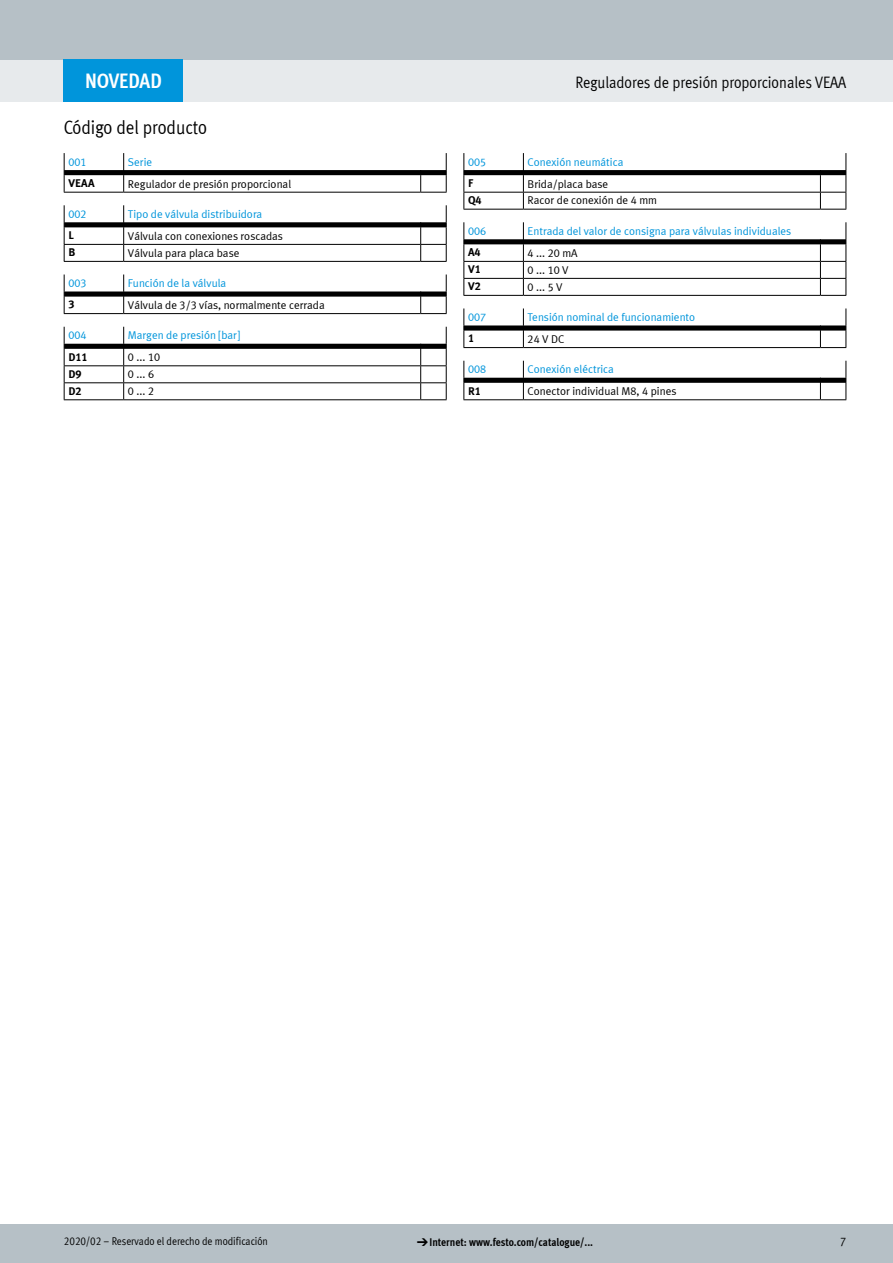
<style>
.page{position:relative;width:893px;height:1263px;background:#fff}
.page>*{position:absolute;margin:0;border:0;box-sizing:border-box;transform-origin:0 0}
.FES_box_title{font:700 21px "Meta Cond LF";color:#fff}
.FES_title_section{font:19.5px "Meta Cond LF";color:#000}
.FES_title_family{font:16.5px "Meta Cond LF";color:#000}
.t1{font:12.75px "Meta Cond LF";color:#000}
.t2{font:11.25px "Meta Plus LF";color:#000}
.t3{font:11.25px "Meta Plus LF";color:#0095db}
.t4{font:11.25px "Meta Cond LF";color:#000}
.t5{font:700 11.25px "Meta Cond LF";color:#000}
.t6{font:700 11.25px "Meta Plus LF";color:#000}
.s1{font-family:"Meto Pict 182";font-weight:400}
</style>
<div class="page">
<div style="left:0;top:1225px;width:893px;height:38px;background:#b6c0c6"></div>
<div style="left:0;top:60px;width:893px;height:42px;background:#e7eaec"></div>
<div style="left:0;top:0;width:893px;height:60px;background:#b6c0c6"></div>
<div style="left:64px;top:60px;width:119px;height:42px;background:#0095db"></div>
<svg style="left:64px;top:153px;width:383px;height:40px"></svg>
<svg style="left:64px;top:205px;width:383px;height:57px"></svg>
<svg style="left:64px;top:274px;width:383px;height:40px"></svg>
<svg style="left:64px;top:327px;width:383px;height:73px"></svg>
<svg style="left:463px;top:153px;width:384px;height:57px"></svg>
<svg style="left:463px;top:222px;width:384px;height:74px"></svg>
<svg style="left:463px;top:308px;width:384px;height:40px"></svg>
<svg style="left:463px;top:361px;width:384px;height:39px"></svg>
<p class="FES_box_title" style="left:85px;top:67px;width:78px">NOVEDAD</p>
<p class="FES_title_section" style="left:64px;top:116px;width:145px">Código del producto</p>
<p class="t3" style="left:68px;top:155px;width:20px">001</p>
<p class="t3" style="left:128px;top:155px;width:26px">Serie</p>
<p class="t6" style="left:68px;top:176px;width:28px">VEAA</p>
<p class="t2" style="left:128px;top:177px;width:165px">Regulador de presión proporcional</p>
<p class="t3" style="left:68px;top:207px;width:20px">002</p>
<p class="t3" style="left:128px;top:207px;width:136px">Tipo de válvula distribuidora</p>
<p class="t6" style="left:68px;top:228px;width:7px">L</p>
<p class="t2" style="left:128px;top:229px;width:157px">Válvula con conexiones roscadas</p>
<p class="t6" style="left:68px;top:245px;width:8px">B</p>
<p class="t2" style="left:128px;top:246px;width:113px">Válvula para placa base</p>
<p class="t3" style="left:68px;top:277px;width:20px">003</p>
<p class="t3" style="left:128px;top:277px;width:100px">Función de la válvula</p>
<p class="t6" style="left:68px;top:297px;width:8px">3</p>
<p class="t2" style="left:128px;top:298px;width:198px">Válvula de 3/3 vías, normalmente cerrada</p>
<p class="t3" style="left:68px;top:329px;width:20px">004</p>
<p class="t3" style="left:128px;top:329px;width:114px">Margen de presión [bar]</p>
<p class="t6" style="left:68px;top:350px;width:21px">D11</p>
<p class="t2" style="left:128px;top:350px;width:34px">0 ... 10</p>
<p class="t6" style="left:68px;top:367px;width:15px">D9</p>
<p class="t2" style="left:128px;top:367px;width:28px">0 ... 6</p>
<p class="t6" style="left:68px;top:383px;width:15px">D2</p>
<p class="t2" style="left:128px;top:384px;width:28px">0 ... 2</p>
<p class="FES_title_family" style="left:576px;top:72px;width:272px">Reguladores de presión proporcionales VEAA</p>
<p class="t3" style="left:468px;top:155px;width:20px">005</p>
<p class="t3" style="left:528px;top:155px;width:97px">Conexión neumática</p>
<p class="t6" style="left:468px;top:176px;width:7px">F</p>
<p class="t2" style="left:528px;top:177px;width:82px">Brida/placa base</p>
<p class="t6" style="left:468px;top:193px;width:15px">Q4</p>
<p class="t2" style="left:528px;top:194px;width:131px">Racor de conexión de 4 mm</p>
<p class="t3" style="left:468px;top:224px;width:20px">006</p>
<p class="t3" style="left:528px;top:224px;width:265px">Entrada del valor de consigna para válvulas individuales</p>
<p class="t6" style="left:468px;top:245px;width:14px">A4</p>
<p class="t2" style="left:528px;top:246px;width:52px">4 ... 20 mA</p>
<p class="t6" style="left:468px;top:262px;width:14px">V1</p>
<p class="t2" style="left:528px;top:263px;width:42px">0 ... 10 V</p>
<p class="t6" style="left:468px;top:279px;width:14px">V2</p>
<p class="t2" style="left:528px;top:280px;width:36px">0 ... 5 V</p>
<p class="t3" style="left:468px;top:311px;width:20px">007</p>
<p class="t3" style="left:528px;top:311px;width:169px">Tensión nominal de funcionamiento</p>
<p class="t6" style="left:468px;top:331px;width:8px">1</p>
<p class="t2" style="left:528px;top:332px;width:38px">24 V DC</p>
<p class="t3" style="left:468px;top:363px;width:20px">008</p>
<p class="t3" style="left:528px;top:363px;width:88px">Conexión eléctrica</p>
<p class="t6" style="left:468px;top:383px;width:14px">R1</p>
<p class="t2" style="left:528px;top:384px;width:150px">Conector individual M8, 4 pines</p>
<p class="t4" style="left:64px;top:1234px;width:206px">2020/02 – Reservado el derecho de modificación</p>
<p class="t5" style="left:417px;top:1235px;width:178px"><span class="s1">d</span>Internet: www.festo.com/catalogue/...</p>
<p class="t1" style="left:840px;top:1234px;width:8px">7</p>
</div>
